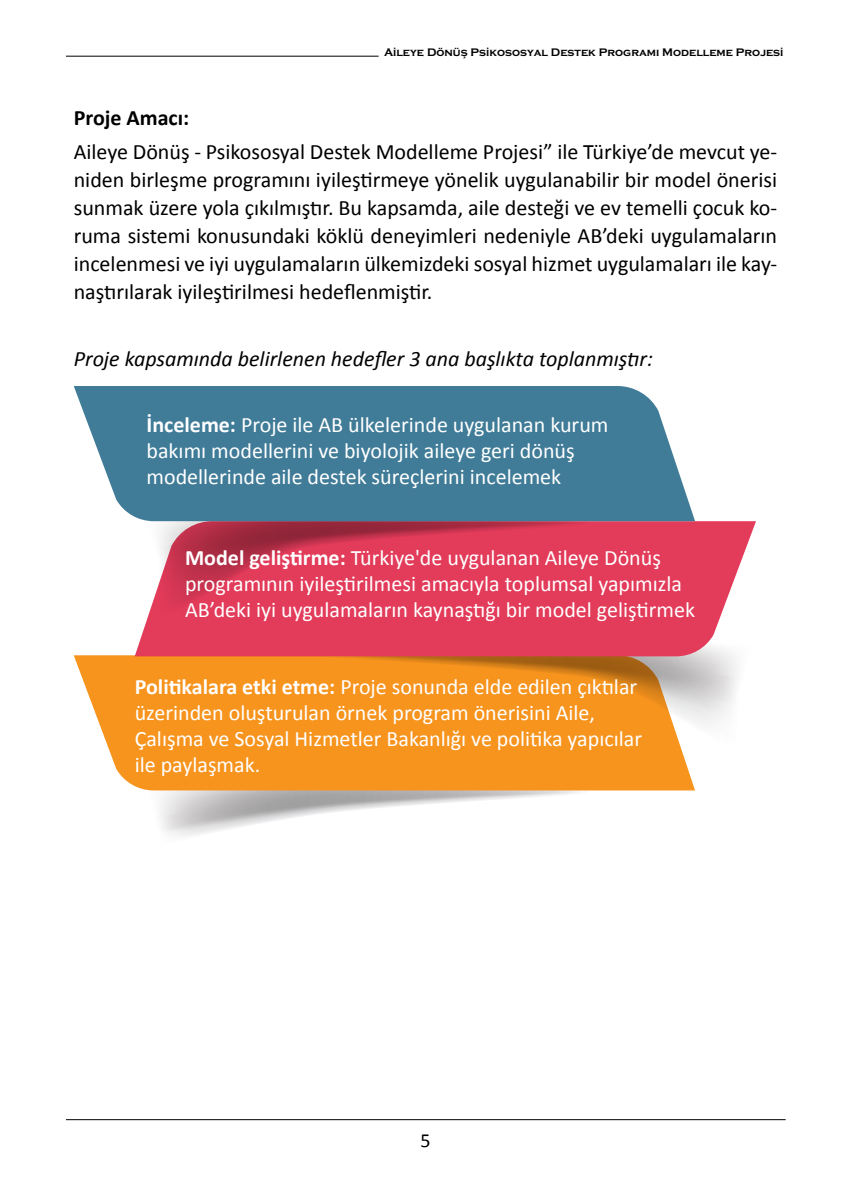
<style>
.page{position:relative;width:851px;height:1191px;background:#fff}
.page>*{position:absolute;margin:0;border:0;box-sizing:border-box;transform-origin:0 0}
.t1{font:22px/26px "Calibri";color:#fff}
.t2{font:22px/28px "Calibri";color:#000;text-align:justify}
.t3{font:italic 22px "Calibri";color:#000}
.t4{font:700 22px "Calibri";color:#000}
.t5{font:20px "Calibri";color:#000}
.t6{font:700 11.4px "Copperplate";color:#000}
.s1{font-weight:700}
</style>
<div class="page">
<hr style="left:66px;top:1119px;width:719px;height:1px;background:#000">
<hr style="left:66px;top:56px;width:312px;height:1px;background:#000">
<svg style="left:148px;top:790px;width:446px;height:46px"></svg>
<svg style="left:74px;top:655px;width:621px;height:135px;background:#f79c30"></svg>
<svg style="left:304px;top:656px;width:433px;height:91px;background:#ec9c3e"></svg>
<svg style="left:135px;top:521px;width:620px;height:135px;background:#e5516d"></svg>
<svg style="left:146px;top:521px;width:448px;height:95px;background:#d6405c"></svg>
<svg style="left:74px;top:386px;width:621px;height:135px;background:#4f86a0"></svg>
<p class="t6" style="left:384px;top:46px;width:401px">Aileye Dönüş Psikososyal Destek Programı Modelleme Projesi</p>
<p class="t4" style="left:74px;top:104px;width:117px">Proje Amacı:</p>
<p class="t2" style="left:74px;top:138px;width:704px">Aileye Dönüş - Psikososyal Destek Modelleme Projesi” ile Türkiye’de mevcut ye&shy;niden birleşme programını iyileştirmeye yönelik uygulanabilir bir model önerisi sunmak üzere yola çıkılmıştır. Bu kapsamda, aile desteği ve ev temelli çocuk ko&shy;ruma sistemi konusundaki köklü deneyimleri nedeniyle AB’deki uygulamaların incelenmesi ve iyi uygulamaların ülkemizdeki sosyal hizmet uygulamaları ile kay&shy;naştırılarak iyileştirilmesi hedeflenmiştir.</p>
<p class="t3" style="left:74px;top:344px;width:580px">Proje kapsamında belirlenen hedefler 3 ana başlıkta toplanmıştır:</p>
<p class="t1" style="left:146px;top:412px;width:463px"><span class="s1">İnceleme:</span> Proje ile AB ülkelerinde uygulanan kurum bakımı modellerini ve biyolojik aileye geri dönüş modellerinde aile destek süreçlerini incelemek</p>
<p class="t1" style="left:185px;top:545px;width:511px"><span class="s1">Model geliştirme:</span> Türkiye'de uygulanan Aileye Dönüş programının iyileştirilmesi amacıyla toplumsal yapımızla<br>AB’deki iyi uygulamaların kaynaştığı bir model geliştirmek</p>
<p class="t1" style="left:135px;top:673px;width:509px"><span class="s1">Politikalara etki etme:</span> Proje sonunda elde edilen çıktılar üzerinden oluşturulan örnek program önerisini Aile, Çalışma ve Sosyal Hizmetler Bakanlığı ve politika yapıcılar ile paylaşmak.</p>
<p class="t5" style="left:420px;top:1128px;width:12px">5</p>
</div>
